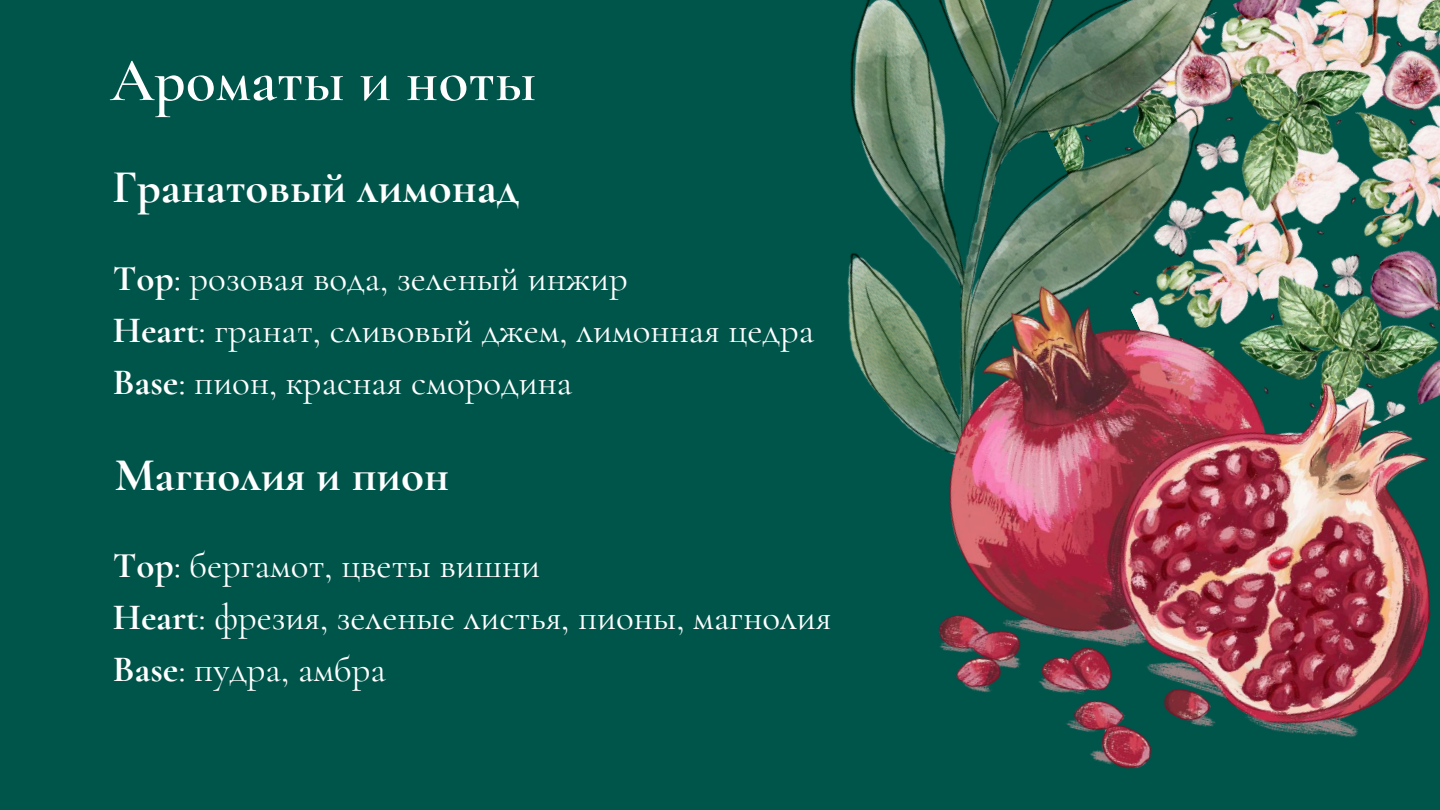
<style>
.page{position:relative;width:1440px;height:810px;background:#00554b}
.page>*{position:absolute;margin:0;border:0;box-sizing:border-box;transform-origin:0 0}
.t1{font:600 62px "Cormorant Garamond";color:#fff}
.t2{font:700 47px "Cormorant Garamond";color:#fff}
.t3{font:37px/51.8px "Cormorant Garamond";color:#fff}
.s1{font-weight:700}
</style>
<div class="page">
<img style="left:847px;top:0;width:593px;height:413px">
<img style="left:893px;top:276px;width:547px;height:493px">
<h1 class="t1" style="left:110px;top:43px;width:428px">Ароматы и ноты</h1>
<p class="t2" style="left:113px;top:159px;width:408px">Гранатовый лимонад</p>
<p class="t3" style="left:113px;top:253px;width:703px"><span class="s1">Top</span>: розовая вода, зеленый инжир<br><span class="s1">Heart</span>: гранат, сливовый джем, лимонная цедра<br><span class="s1">Base</span>: пион, красная смородина</p>
<p class="t2" style="left:115px;top:446px;width:336px">Магнолия и пион</p>
<p class="t3" style="left:113px;top:539px;width:720px"><span class="s1">Top</span>: бергамот, цветы вишни<br><span class="s1">Heart</span>: фрезия, зеленые листья, пионы, магнолия<br><span class="s1">Base</span>: пудра, амбра</p>
</div>
